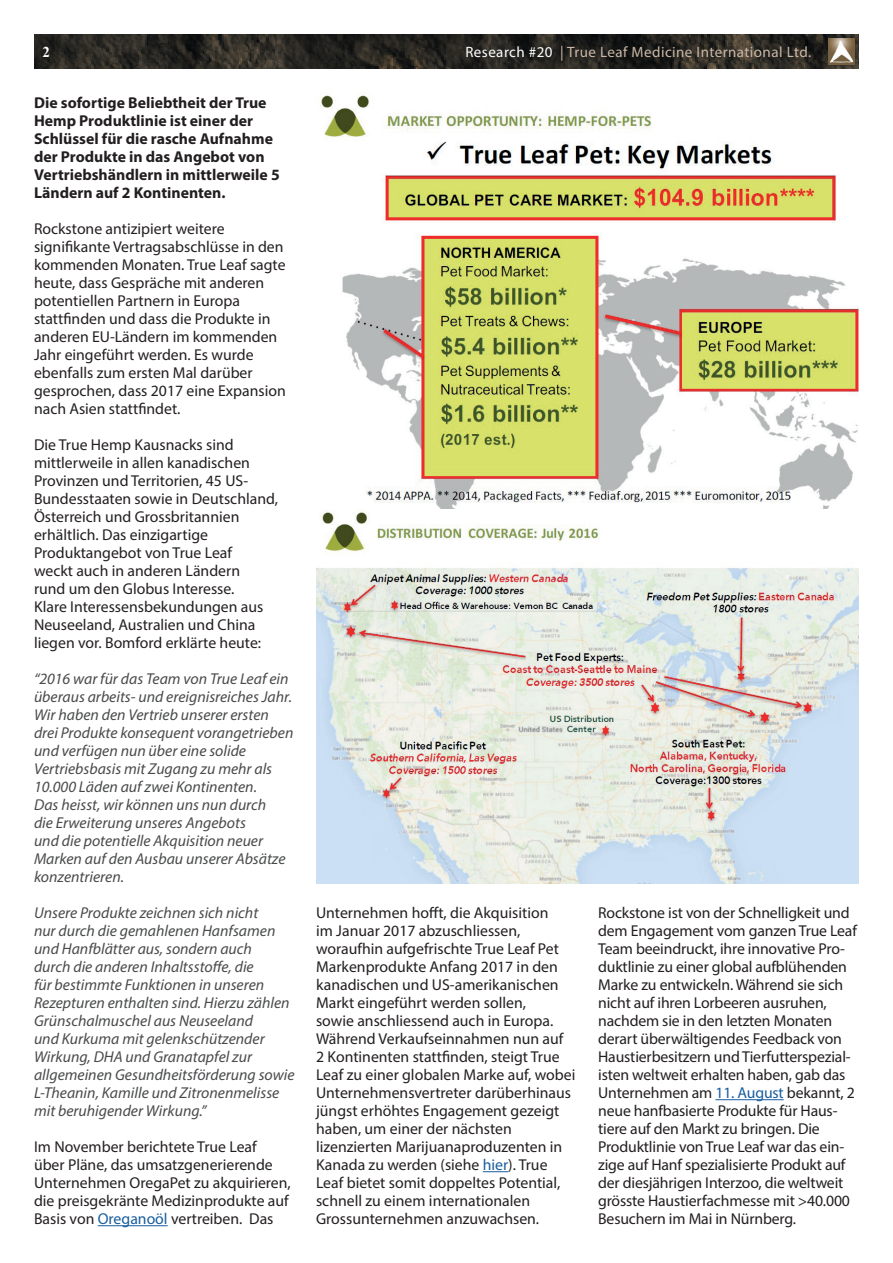
<style>
.page{position:relative;width:893px;height:1263px;background:#fff}
.page>*{position:absolute;margin:0;border:0;box-sizing:border-box;transform-origin:0 0}
.t1{font:15.75px/18px "Myriad Pro";color:#231f20}
.t2{font:italic 15.75px/18px "Myriad Pro";color:#494a4b}
.t3{font:700 15.75px/18px "Myriad Pro";color:#231f20}
.t4{font:15px "Myriad Pro";letter-spacing:.03em;color:#cab8a7}
.t5{font:700 15px "Times New Roman";color:#fff}
.s1{color:#fff}
.s2{color:#175d9e}
</style>
<div class="page">
<img style="left:34px;top:34px;width:825px;height:35px">
<div style="left:827px;top:37px;width:29px;height:31px;background:#231f20;opacity:.65"></div>
<img style="left:828px;top:38px;width:26px;height:27px">
<hr style="left:98px;top:1225px;width:70px;height:1px;background:#175d9e">
<svg style="left:483px;top:1171px;width:25px;height:1px"></svg>
<hr style="left:715px;top:1099px;width:69px;height:1px;background:#175d9e">
<img style="left:316px;top:95px;width:543px;height:788px">
<p class="t5" style="left:43px;top:41px;width:9px">2</p>
<p class="t4" style="left:465px;top:43px;width:347px"><span class="s1">Research #20</span> | True Leaf Medicine International Ltd.</p>
<p class="t3" style="left:34px;top:93px;width:247px">Die sofortige Beliebtheit der True<br>Hemp Produktlinie ist einer der<br>Schlüssel für die rasche Aufnahme der Produkte in das Angebot von<br>Vertriebshändlern in mittlerweile 5<br>Ländern auf 2 Kontinenten.</p>
<p class="t1" style="left:34px;top:219px;width:253px">Rockstone antizipiert weitere signifikante Vertragsabschlüsse in den kommenden Monaten. True Leaf sagte heute, dass Gespräche mit anderen potentiellen Partnern in Europa stattfinden und dass die Produkte in anderen EU-Ländern im kommenden Jahr eingeführt werden. Es wurde ebenfalls zum ersten Mal darüber gesprochen, dass 2017 eine Expansion nach Asien stattfindet.</p>
<p class="t1" style="left:34px;top:436px;width:246px">Die True Hemp Kausnacks sind mittlerweile in allen kanadischen<br>Provinzen und Territorien, 45 US-<br>Bundesstaaten sowie in Deutschland,<br>Österreich und Grossbritannien erhältlich. Das einzigartige<br>Produktangebot von True Leaf<br>weckt auch in anderen Ländern<br>rund um den Globus Interesse.<br>Klare Interessensbekundungen aus<br>Neuseeland, Australien und China liegen vor. Bomford erklärte heute:</p>
<p class="t2" style="left:34px;top:670px;width:261px">“2016 war für das Team von True Leaf ein überaus arbeits- und ereignisreiches Jahr.<br>Wir haben den Vertrieb unserer ersten drei Produkte konsequent vorangetrieben und verfügen nun über eine solide Vertriebsbasis mit Zugang zu mehr als 10.000 Läden auf zwei Kontinenten.<br>Das heisst, wir können uns nun durch<br>die Erweiterung unseres Angebots<br>und die potentielle Akquisition neuer Marken auf den Ausbau unserer Absätze konzentrieren.</p>
<p class="t2" style="left:34px;top:904px;width:262px">Unsere Produkte zeichnen sich nicht<br>nur durch die gemahlenen Hanfsamen und Hanfblätter aus, sondern auch<br>durch die anderen Inhaltsstoffe, die<br>für bestimmte Funktionen in unseren Rezepturen enthalten sind. Hierzu zählen Grünschalmuschel aus Neuseeland<br>und Kurkuma mit gelenkschützender Wirkung, DHA und Granatapfel zur allgemeinen Gesundheitsförderung sowie L-Theanin, Kamille und Zitronenmelisse mit beruhigender Wirkung.”</p>
<p class="t1" style="left:34px;top:1138px;width:258px">Im November berichtete True Leaf über Pläne, das umsatzgenerierende Unternehmen OregaPet zu akquirieren, die preisgekränte Medizinprodukte auf Basis von <span class="s2">Oreganoöl</span> vertreiben. Das</p>
<p class="t1" style="left:316px;top:903px;width:261px">Unternehmen hofft, die Akquisition<br>im Januar 2017 abzuschliessen, woraufhin aufgefrischte True Leaf Pet Markenprodukte Anfang 2017 in den kanadischen und US-amerikanischen Markt eingeführt werden sollen,<br>sowie anschliessend auch in Europa.<br>Während Verkaufseinnahmen nun auf 2 Kontinenten stattfinden, steigt True Leaf zu einer globalen Marke auf, wobei Unternehmensvertreter darüberhinaus jüngst erhöhtes Engagement gezeigt haben, um einer der nächsten lizenzierten Marijuanaproduzenten in Kanada zu werden (siehe <span class="s2">hier</span>). True Leaf bietet somit doppeltes Potential, schnell zu einem internationalen Grossunternehmen anzuwachsen.</p>
<p class="t1" style="left:598px;top:903px;width:260px">Rockstone ist von der Schnelligkeit und dem Engagement vom ganzen True Leaf Team beeindruckt, ihre innovative Pro&shy;duktlinie zu einer global aufblühenden Marke zu entwickeln. Während sie sich nicht auf ihren Lorbeeren ausruhen, nachdem sie in den letzten Monaten derart überwältigendes Feedback von Haustierbesitzern und Tierfutterspezial&shy;isten weltweit erhalten haben, gab das Unternehmen am <span class="s2">11. August</span> bekannt, 2 neue hanfbasierte Produkte für Haus&shy;tiere auf den Markt zu bringen. Die Produktlinie von True Leaf war das ein&shy;zige auf Hanf spezialisierte Produkt auf der diesjährigen Interzoo, die weltweit grösste Haustierfachmesse mit &gt;40.000<br>Besuchern im Mai in Nürnberg.</p>
</div>
